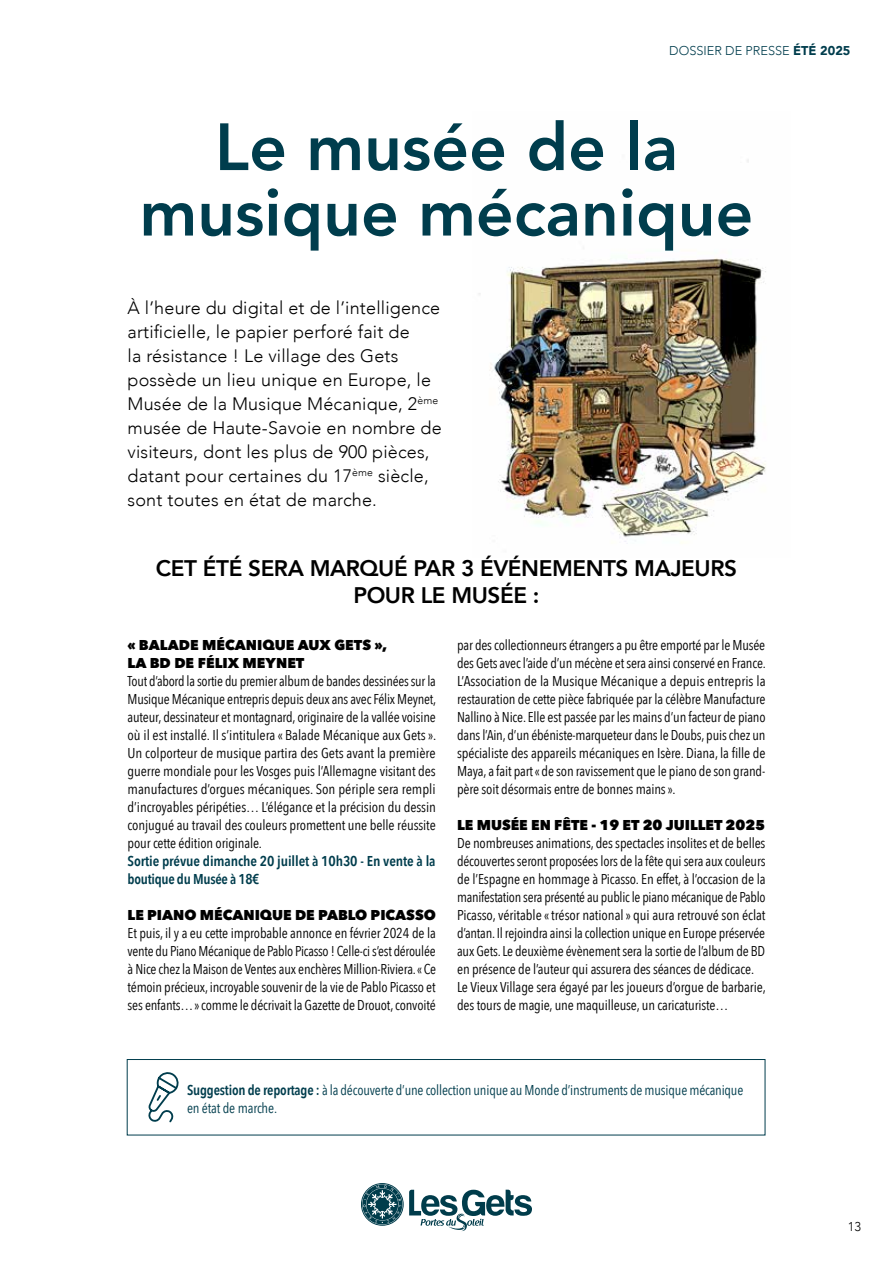
<style>
.page{position:relative;width:893px;height:1263px;background:#fff}
.page>*{position:absolute;margin:0;border:0;box-sizing:border-box;transform-origin:0 0}
.t1{font:800 66px/65.4px "Avenir";color:#003d4d;text-align:center}
.t2{font:800 22.5px/27px "Avenir";letter-spacing:-.02em;color:#000;text-align:center}
.t3{font:300 18px/24px "Avenir";letter-spacing:.01em;color:#000}
.t4{font:14.25px/18px "Avenir Next Condensed";letter-spacing:-.01em;color:#000;text-align:justify}
.t5{font:14.25px/18px "Avenir Next Condensed";letter-spacing:-.015em;color:#003d4d}
.t6{font:800 14.25px/18px "Avenir Next";color:#000}
.t7{font:600 14.25px/18px "Avenir Next Condensed";letter-spacing:-.01em;color:#003d4d}
.t8{font:300 12.75px "Avenir";color:#003d4d}
.t9{font:300 12.75px "Avenir";color:#000}
.s1{font-weight:900}
.s2{font-weight:600}
</style>
<div class="page">
<svg style="left:361px;top:1183px;width:171px;height:48px"></svg>
<img style="left:479px;top:159px;width:287px;height:384px">
<div style="left:127px;top:1059px;width:638px;height:76px;border:1px solid #003d4d"></div>
<svg style="left:149px;top:1072px;width:30px;height:51px"></svg>
<p class="t8" style="left:669px;top:43px;width:183px">DOSSIER DE PRESSE <span class="s1">ÉTÉ 2025</span></p>
<h1 class="t1" style="left:140px;top:116px;width:615px">Le musée de la musique mécanique</h1>
<p class="t3" style="left:128px;top:296px;width:316px">À l’heure du digital et de l’intelligence artificielle, le papier perforé fait de<br>la résistance ! Le village des Gets possède un lieu unique en Europe, le Musée de la Musique Mécanique, 2<sup>ème </sup>musée de Haute-Savoie en nombre de visiteurs, dont les plus de 900 pièces, datant pour certaines du 17<sup>ème</sup> siècle, sont toutes en état de marche.</p>
<h2 class="t2" style="left:156px;top:555px;width:582px">CET ÉTÉ SERA MARQUÉ PAR 3 ÉVÉNEMENTS MAJEURS<br>POUR LE MUSÉE :</h2>
<p class="t6" style="left:128px;top:635px;width:261px">« BALADE MÉCANIQUE AUX GETS »,<br>LA BD DE FÉLIX MEYNET</p>
<p class="t4" style="left:128px;top:672px;width:310px">Tout d’abord la sortie du premier album de bandes dessinées sur la Musique Mécanique entrepris depuis deux ans avec Félix Meynet, auteur, dessinateur et montagnard, originaire de la vallée voisine où il est installé. Il s’intitulera « Balade Mécanique aux Gets ».<br>Un colporteur de musique partira des Gets avant la première guerre mondiale pour les Vosges puis l’Allemagne visitant des manufactures d’orgues mécaniques. Son périple sera rempli d’incroyables péripéties… L’élégance et la précision du dessin conjugué au travail des couleurs promettent une belle réussite pour cette édition originale.</p>
<p class="t7" style="left:128px;top:853px;width:310px">Sortie prévue dimanche 20 juillet à 10h30 - En vente à la boutique du Musée à 18€</p>
<p class="t6" style="left:128px;top:905px;width:310px">LE PIANO MÉCANIQUE DE PABLO PICASSO</p>
<p class="t4" style="left:128px;top:924px;width:310px">Et puis, il y a eu cette improbable annonce en février 2024 de la vente du Piano Mécanique de Pablo Picasso ! Celle-ci s’est déroulée à Nice chez la Maison de Ventes aux enchères Million-Riviera. « Ce témoin précieux, incroyable souvenir de la vie de Pablo Picasso et ses enfants… » comme le décrivait la Gazette de Drouot, convoité</p>
<p class="t4" style="left:457px;top:636px;width:310px">par des collectionneurs étrangers a pu être emporté par le Musée des Gets avec l’aide d’un mécène et sera ainsi conservé en France.<br>L’Association de la Musique Mécanique a depuis entrepris la restauration de cette pièce fabriquée par la célèbre Manufacture Nallino à Nice. Elle est passée par les mains d’un facteur de piano dans l’Ain, d’un ébéniste-marqueteur dans le Doubs, puis chez un spécialiste des appareils mécaniques en Isère. Diana, la fille de Maya, a fait part « de son ravissement que le piano de son grand&shy;père soit désormais entre de bonnes mains ».</p>
<p class="t6" style="left:457px;top:815px;width:310px">LE MUSÉE EN FÊTE - 19 ET 20 JUILLET 2025</p>
<p class="t4" style="left:457px;top:834px;width:310px;text-align:left">De nombreuses animations, des spectacles insolites et de belles découvertes seront proposées lors de la fête qui sera aux couleurs de l’Espagne en hommage à Picasso. En effet, à l’occasion de la manifestation sera présenté au public le piano mécanique de Pablo Picasso, véritable « trésor national » qui aura retrouvé son éclat d’antan. Il rejoindra ainsi la collection unique en Europe préservée aux Gets. Le deuxième évènement sera la sortie de l’album de BD en présence de l’auteur qui assurera des séances de dédicace.<br>Le Vieux Village sera égayé par les joueurs d’orgue de barbarie, des tours de magie, une maquilleuse, un caricaturiste…</p>
<p class="t5" style="left:187px;top:1082px;width:558px"><span class="s2">Suggestion de reportage :</span> à la découverte d’une collection unique au Monde d’instruments de musique mécanique en état de marche.</p>
<p class="t9" style="left:848px;top:1220px;width:15px">13</p>
</div>
